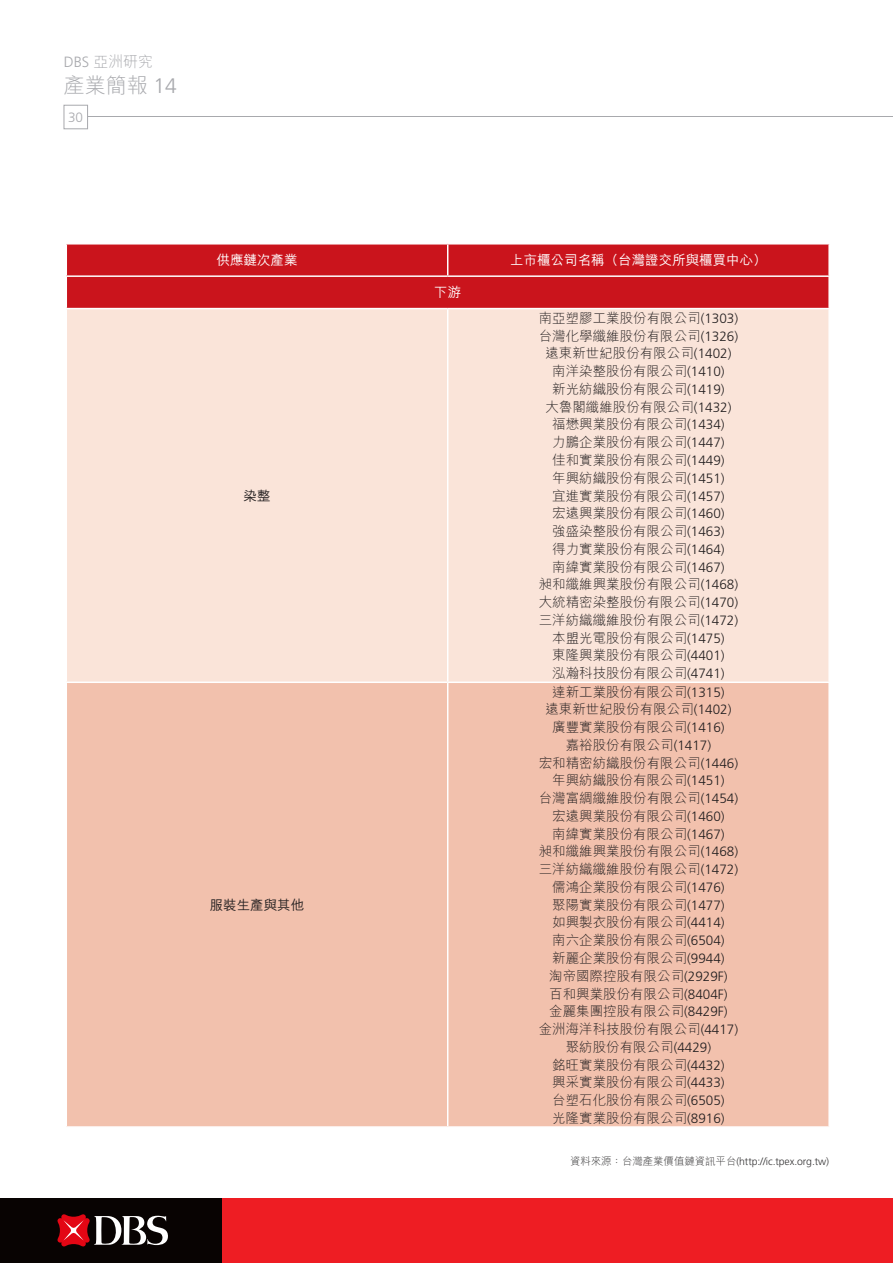
<style>
.page{position:relative;width:893px;height:1263px;background:#fff}
.page>*{position:absolute;margin:0;border:0;box-sizing:border-box;transform-origin:0 0}
.t1{font:300 21px "M Hei HK";color:#a8a9ad}
.t2{font:300 14.85px "M Hei HK";color:#a8a9ad}
.t3{font:300 13.5px/17.7px "M Hei HK";color:#231f20;text-align:center}
.t4{font:500 13.5px "M Hei HK";color:#fff}
.t5{font:500 13.5px "M Hei HK";color:#231f20}
.t6{font:300 13.5px "Frutiger LT Pro";color:#a8a9ad}
.t7{font:300 10.5px "Frutiger LT Pro";letter-spacing:-.01em;color:#363536}
.s1{font-family:"Frutiger LT Pro"}
.s2{font-family:"M Hei HK"}
</style>
<div class="page">
<div style="left:0;top:1198px;width:893px;height:65px;background:#ee1d23"></div>
<div style="left:0;top:1198px;width:221px;height:65px;background:#080302"></div>
<svg style="left:57px;top:1214px;width:111px;height:33px"></svg>
<div style="left:67px;top:245px;width:761px;height:63px;background:#ca141c"></div>
<div style="left:67px;top:309px;width:761px;height:372px;background:#fae4d9"></div>
<div style="left:67px;top:683px;width:761px;height:443px;background:#f2c1ad"></div>
<hr style="left:66px;top:275px;width:382px;height:2px;background:#fff">
<hr style="left:448px;top:275px;width:382px;height:2px;background:#fff">
<hr style="left:447px;top:245px;width:1px;height:30px;background:#fff">
<hr style="left:447px;top:309px;width:1px;height:372px;background:#fff">
<hr style="left:447px;top:683px;width:1px;height:443px;background:#fff">
<hr style="left:85px;top:117px;width:808px;height:1px;background:#a8a9ad">
<div style="left:64px;top:105px;width:24px;height:24px;background:#fff;border:1px solid #a8a9ad"></div>
<p class="t2" style="left:64px;top:51px;width:91px"><span class="s1">DBS</span> 亞洲研究</p>
<h1 class="t1" style="left:64px;top:71px;width:115px">產業簡報 <span class="s1">14</span></h1>
<p class="t6" style="left:68px;top:109px;width:16px">30</p>
<p class="t4" style="left:216px;top:250px;width:82px">供應鏈次產業</p>
<p class="t4" style="left:510px;top:250px;width:258px">上市櫃公司名稱（台灣證交所與櫃買中心）</p>
<p class="t4" style="left:434px;top:283px;width:28px">下游</p>
<p class="t5" style="left:243px;top:486px;width:28px">染整</p>
<p class="t5" style="left:210px;top:895px;width:96px">服裝生產與其他</p>
<p class="t3" style="left:539px;top:309px;width:201px">南亞塑膠工業股份有限公司<span class="s1">(1303)</span>台灣化學纖維股份有限公司<span class="s1">(1326)</span>遠東新世紀股份有限公司<span class="s1">(1402)</span>南洋染整股份有限公司<span class="s1">(1410)<br></span>新光紡織股份有限公司<span class="s1">(1419)<br></span>大魯閣纖維股份有限公司<span class="s1">(1432)</span>福懋興業股份有限公司<span class="s1">(1434)<br></span>力鵬企業股份有限公司<span class="s1">(1447)<br></span>佳和實業股份有限公司<span class="s1">(1449)<br></span>年興紡織股份有限公司<span class="s1">(1451)<br></span>宜進實業股份有限公司<span class="s1">(1457)<br></span>宏遠興業股份有限公司<span class="s1">(1460)<br></span>強盛染整股份有限公司<span class="s1">(1463)<br></span>得力實業股份有限公司<span class="s1">(1464)<br></span>南緯實業股份有限公司<span class="s1">(1467)<br></span>昶和纖維興業股份有限公司<span class="s1">(1468)</span>大統精密染整股份有限公司<span class="s1">(1470)</span>三洋紡織纖維股份有限公司<span class="s1">(1472)</span>本盟光電股份有限公司<span class="s1">(1475)<br></span>東隆興業股份有限公司<span class="s1">(4401)<br></span>泓瀚科技股份有限公司<span class="s1">(4741)</span></p>
<p class="t3" style="left:539px;top:682px;width:201px">達新工業股份有限公司<span class="s1">(1315)<br></span>遠東新世紀股份有限公司<span class="s1">(1402)</span>廣豐實業股份有限公司<span class="s1">(1416)<br></span>嘉裕股份有限公司<span class="s1">(1417)<br></span>宏和精密紡織股份有限公司<span class="s1">(1446)</span>年興紡織股份有限公司<span class="s1">(1451)<br></span>台灣富綢纖維股份有限公司<span class="s1">(1454)</span>宏遠興業股份有限公司<span class="s1">(1460)<br></span>南緯實業股份有限公司<span class="s1">(1467)<br></span>昶和纖維興業股份有限公司<span class="s1">(1468)</span>三洋紡織纖維股份有限公司<span class="s1">(1472)</span>儒鴻企業股份有限公司<span class="s1">(1476)<br></span>聚陽實業股份有限公司<span class="s1">(1477)<br></span>如興製衣股份有限公司<span class="s1">(4414)<br></span>南六企業股份有限公司<span class="s1">(6504)<br></span>新麗企業股份有限公司<span class="s1">(9944)<br></span>淘帝國際控股有限公司<span class="s1">(2929F)<br></span>百和興業股份有限公司<span class="s1">(8404F)<br></span>金麗集團控股有限公司<span class="s1">(8429F)<br></span>金洲海洋科技股份有限公司<span class="s1">(4417)</span>聚紡股份有限公司<span class="s1">(4429)<br></span>銘旺實業股份有限公司<span class="s1">(4432)<br></span>興采實業股份有限公司<span class="s1">(4433)<br></span>台塑石化股份有限公司<span class="s1">(6505)<br></span>光隆實業股份有限公司<span class="s1">(8916)</span></p>
<p class="t7" style="left:570px;top:1155px;width:261px"><span class="s2">資料來源：台灣產業價值鏈資訊平台</span>(http://ic.tpex.org.tw)</p>
</div>
